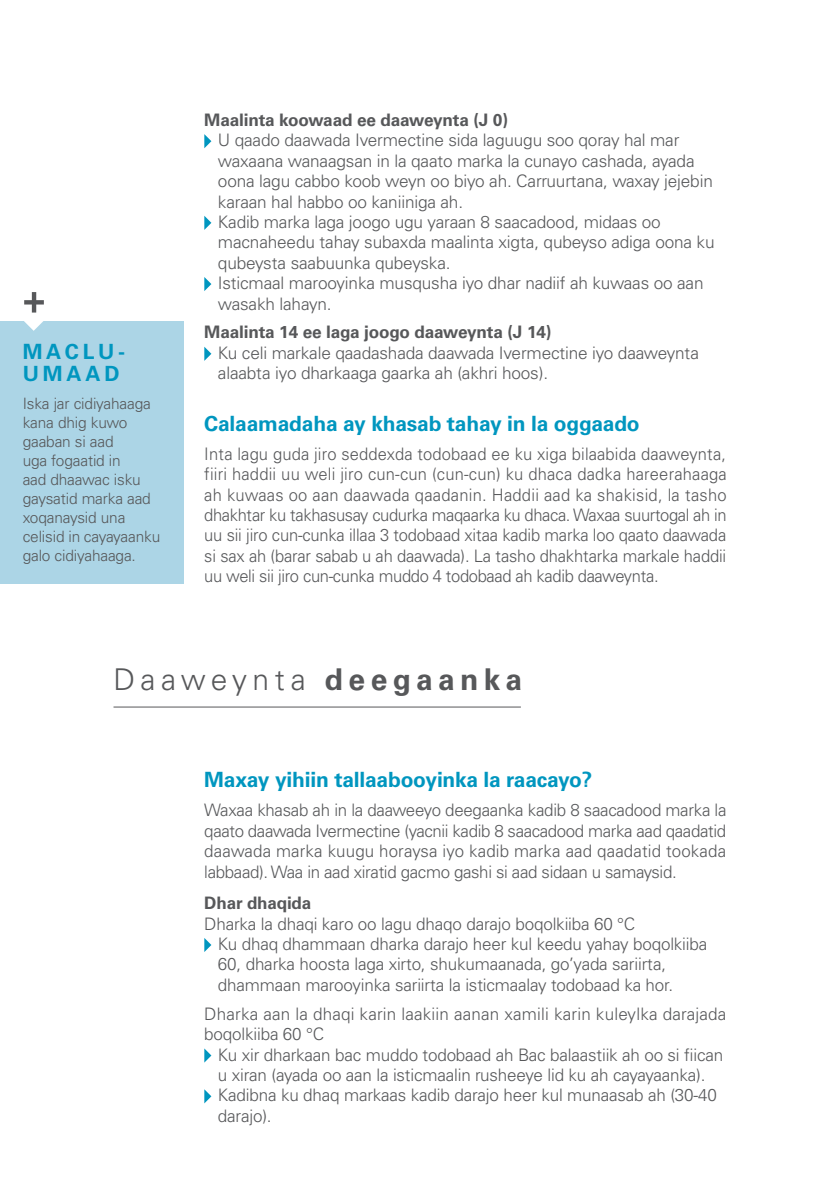
<style>
.page{position:relative;width:840px;height:1191px;background:#fff}
.page>*{position:absolute;margin:0;border:0;box-sizing:border-box;transform-origin:0 0}
.t1{font:300 30px "Univers LT Std";letter-spacing:.18em;color:#57585a}
.t2{font:700 21px "Univers LT Std";letter-spacing:-.01em;color:#0096bf}
.t3{font:700 21px/22px "Univers LT Std";letter-spacing:.18em;color:#0096bf}
.t4{font:300 17.2px/20.4px "Univers LT Std";letter-spacing:-.01em;color:#57585a}
.t5{font:300 17.2px/20.4px "Univers LT Std";letter-spacing:-.01em;color:#57585a;text-align:justify;scale:.96 1}
.t6{font:700 17.2px "Univers LT Std";letter-spacing:-.01em;color:#57585a}
.t7{font:300 17.2px/20.4px "Univers LT Std";letter-spacing:.01em;color:#57585a}
.t8{font:300 15.6px/19px "Univers LT Std";letter-spacing:-.01em;color:#57585a}
.s1{font-weight:700}
</style>
<div class="page">
<svg style="left:204px;top:134px;width:7px;height:14px"></svg>
<svg style="left:204px;top:216px;width:7px;height:14px"></svg>
<svg style="left:204px;top:277px;width:7px;height:14px"></svg>
<svg style="left:204px;top:347px;width:7px;height:14px"></svg>
<div style="left:0;top:321px;width:183px;height:262px;background:#acd5e6"></div>
<hr style="left:113px;top:706px;width:407px;height:1px;background:#57585a">
<svg style="left:204px;top:938px;width:7px;height:14px"></svg>
<svg style="left:204px;top:1048px;width:7px;height:14px"></svg>
<svg style="left:204px;top:1089px;width:7px;height:14px"></svg>
<svg style="left:24px;top:292px;width:20px;height:39px"></svg>
<p class="t3" style="left:23px;top:341px;width:104px">MACLU-<br>UMAAD</p>
<p class="t8" style="left:23px;top:394px;width:139px">Iska jar cidiyahaaga kana dhig kuwo gaaban si aad<br>uga fogaatid in<br>aad dhaawac isku gaysatid marka aad xoqanaysid una celisid in cayayaanku galo cidiyahaaga.</p>
<p class="t6" style="left:204px;top:110px;width:305px">Maalinta koowaad ee daaweynta (J 0)</p>
<p class="t4" style="left:218px;top:130px;width:498px">U qaado daawada Ivermectine sida laguugu soo qoray hal mar waxaana wanaagsan in la qaato marka la cunayo cashada, ayada oona lagu cabbo koob weyn oo biyo ah. Carruurtana, waxay jejebin karaan hal habbo oo kaniiniga ah.<br>Kadib marka laga joogo ugu yaraan 8 saacadood, midaas oo macnaheedu tahay subaxda maalinta xigta, qubeyso adiga oona ku qubeysta saabuunka qubeyska.<br>Isticmaal marooyinka musqusha iyo dhar nadiif ah kuwaas oo aan wasakh lahayn.</p>
<p class="t6" style="left:204px;top:322px;width:348px">Maalinta 14 ee laga joogo daaweynta (J 14)</p>
<p class="t4" style="left:218px;top:342px;width:482px">Ku celi markale qaadashada daawada Ivermectine iyo daaweynta alaabta iyo dharkaaga gaarka ah (akhri hoos).</p>
<p class="t2" style="left:204px;top:411px;width:437px">Calaamadaha ay khasab tahay in la oggaado</p>
<p class="t5" style="left:204px;top:443px;width:545px">Inta lagu guda jiro seddexda todobaad ee ku xiga bilaabida daaweynta, fiiri haddii uu weli jiro cun-cun (cun-cun) ku dhaca dadka hareerahaaga ah kuwaas oo aan daawada qaadanin. Haddii aad ka shakisid, la tasho dhakhtar ku takhasusay cudurka maqaarka ku dhaca. Waxaa suurtogal ah in uu sii jiro cun-cunka illaa 3 todobaad xitaa kadib marka loo qaato daawada si sax ah (barar sabab u ah daawada). La tasho dhakhtarka markale haddii uu weli sii jiro cun-cunka muddo 4 todobaad ah kadib daaweynta.</p>
<h1 class="t1" style="left:113px;top:661px;width:410px">Daaweynta <span class="s1">deegaanka</span></h1>
<p class="t2" style="left:204px;top:767px;width:389px">Maxay yihiin tallaabooyinka la raacayo?</p>
<p class="t4" style="left:204px;top:800px;width:523px;text-align:justify">Waxaa khasab ah in la daaweeyo deegaanka kadib 8 saacadood marka la qaato daawada Ivermectine (yacnii kadib 8 saacadood marka aad qaadatid daawada marka kuugu horaysa iyo kadib marka aad qaadatid tookada labbaad). Waa in aad xiratid gacmo gashi si aad sidaan u samaysid.</p>
<p class="t6" style="left:204px;top:893px;width:108px">Dhar dhaqida</p>
<p class="t4" style="left:218px;top:913px;width:490px;text-indent:-14px">Dharka la dhaqi karo oo lagu dhaqo darajo boqolkiiba 60 °C<br>Ku dhaq dhammaan dharka darajo heer kul keedu yahay boqolkiiba 60, dharka hoosta laga xirto, shukumaanada, go’yada sariirta, dhammaan marooyinka sariirta la isticmaalay todobaad ka hor.</p>
<p class="t7" style="left:204px;top:1003px;width:523px">Dharka aan la dhaqi karin laakiin aanan xamili karin kuleylka darajada boqolkiiba 60 °C</p>
<p class="t4" style="left:218px;top:1044px;width:506px">Ku xir dharkaan bac muddo todobaad ah Bac balaastiik ah oo si fiican u xiran (ayada oo aan la isticmaalin rusheeye lid ku ah cayayaanka).<br>Kadibna ku dhaq markaas kadib darajo heer kul munaasab ah (30-40 darajo).</p>
</div>
